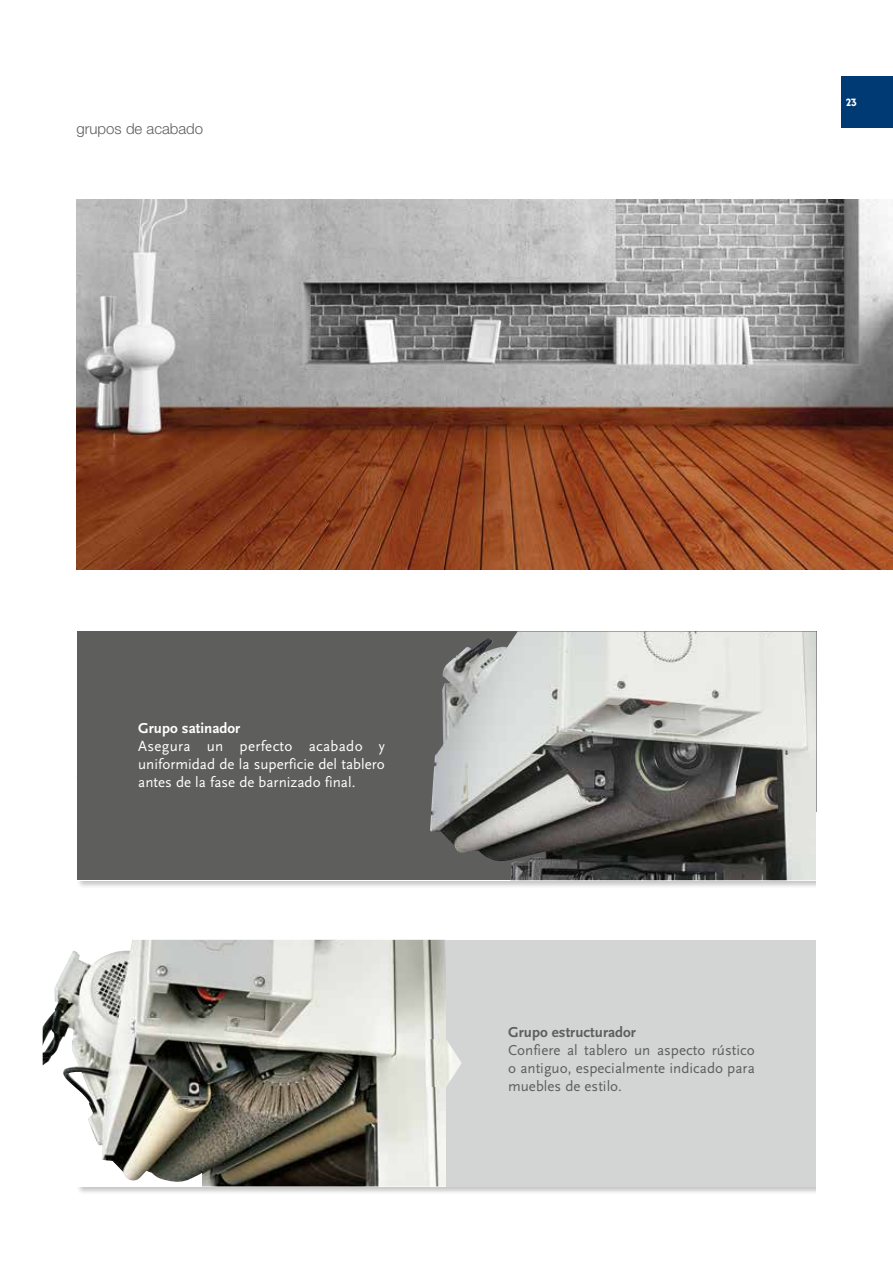
<style>
.page{position:relative;width:893px;height:1263px;background:#fff}
.page>*{position:absolute;margin:0;border:0;box-sizing:border-box;transform-origin:0 0}
.t1{font:15px/18px "Scala Sans";color:#fff;text-align:justify}
.t2{font:15px/18px "Scala Sans";color:#5e5e5d;text-align:justify}
.t3{font:700 15px "Scala Sans";color:#5e5e5d}
.t4{font:300 15px "Helvetica Neue";color:#5e5e5d}
.t5{font:700 15px "Scala Sans";color:#fff}
.t6{font:800 10.5px "P22 Underground";color:#fff}
</style>
<div class="page">
<img style="left:76px;top:200px;width:817px;height:370px">
<div style="left:76px;top:1125px;width:749px;height:70px;background:#1d1c1b;opacity:.25"></div>
<div style="left:76px;top:819px;width:749px;height:70px;background:#1d1c1b;opacity:.25"></div>
<div style="left:842px;top:77px;width:51px;height:51px;background:#003a75"></div>
<img style="left:43px;top:940px;width:403px;height:246px">
<div style="left:77px;top:631px;width:739px;height:249px;background:#5e5e5d"></div>
<img style="left:430px;top:631px;width:386px;height:249px">
<div style="left:446px;top:940px;width:370px;height:246px;background:#d3d4d4"></div>
<div style="left:816px;top:812px;width:38px;height:84px;background:#fff"></div>
<div style="left:816px;top:1117px;width:38px;height:84px;background:#fff"></div>
<img style="left:400px;top:1039px;width:62px;height:48px">
<p class="t4" style="left:77px;top:119px;width:128px">grupos de acabado</p>
<p class="t6" style="left:846px;top:96px;width:12px">23</p>
<p class="t5" style="left:138px;top:720px;width:104px">Grupo satinador</p>
<p class="t1" style="left:138px;top:738px;width:248px">Asegura un perfecto acabado y uniformidad de la superficie del tablero antes de la fase de barnizado final.</p>
<p class="t3" style="left:508px;top:1024px;width:129px">Grupo estructurador</p>
<p class="t2" style="left:508px;top:1041px;width:248px">Confiere al tablero un aspecto rústico o antiguo, especialmente indicado para muebles de estilo.</p>
</div>
